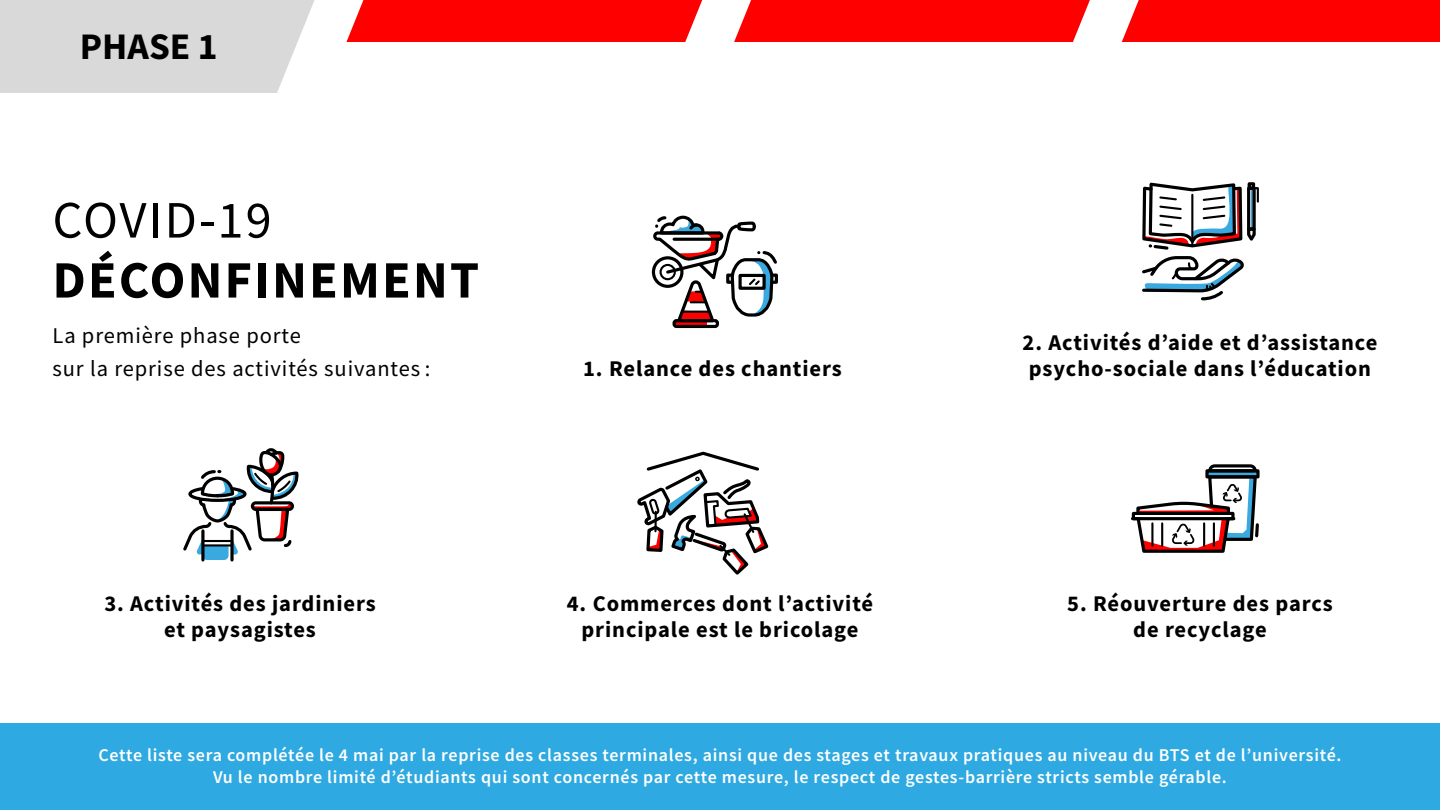
<style>
.page{position:relative;width:1440px;height:810px;background:#fff}
.page>*{position:absolute;margin:0;border:0;box-sizing:border-box;transform-origin:0 0}
.t1{font:700 52.5px "Source Sans Pro";letter-spacing:.04em;color:#000}
.t2{font:52.5px "Source Sans Pro";letter-spacing:.04em;color:#000}
.t3{font:700 37.5px "Source Sans Pro";color:#000}
.t4{font:700 22.5px/26.2px "Source Sans Pro";letter-spacing:.04em;color:#000;text-align:center}
.t5{font:22.5px/33.8px "Source Sans Pro";letter-spacing:.04em;color:#000}
.t6{font:600 18px/22.5px "Source Sans Pro";letter-spacing:.04em;color:#fff;text-align:center}
</style>
<div class="page">
<div style="left:0;top:723px;width:1440px;height:87px;background:#2fa9e1"></div>
<svg style="left:637px;top:451px;width:132px;height:124px"></svg>
<svg style="left:1131px;top:464px;width:129px;height:89px"></svg>
<svg style="left:183px;top:448px;width:116px;height:112px"></svg>
<svg style="left:0;top:0;width:1440px;height:93px"></svg>
<svg style="left:652px;top:215px;width:126px;height:114px"></svg>
<svg style="left:1142px;top:182px;width:117px;height:119px"></svg>
<h2 class="t3" style="left:80px;top:21px;width:139px">PHASE 1</h2>
<h1 class="t2" style="left:52px;top:187px;width:221px">COVID-19</h1>
<h1 class="t1" style="left:52px;top:245px;width:428px">DÉCONFINEMENT</h1>
<p class="t5" style="left:52px;top:318px;width:380px">La première phase porte<br>sur la reprise des activités suivantes :</p>
<p class="t4" style="left:104px;top:590px;width:273px">3. Activités des jardiniers et paysagistes</p>
<p class="t4" style="left:583px;top:355px;width:260px">1. Relance des chantiers</p>
<p class="t4" style="left:1023px;top:329px;width:356px;text-align:left">2. Activités d’aide et d’assistance psycho-sociale dans l’éducation</p>
<p class="t4" style="left:567px;top:590px;width:308px">4. Commerces dont l’activité principale est le bricolage</p>
<p class="t4" style="left:1067px;top:590px;width:267px">5. Réouverture des parcs de recyclage</p>
<p class="t6" style="left:98px;top:743px;width:1245px">Cette liste sera complétée le 4 mai par la reprise des classes terminales, ainsi que des stages et travaux pratiques au niveau du BTS et de l’université.<br>Vu le nombre limité d’étudiants qui sont concernés par cette mesure, le respect de gestes-barrière stricts semble gérable.</p>
</div>
